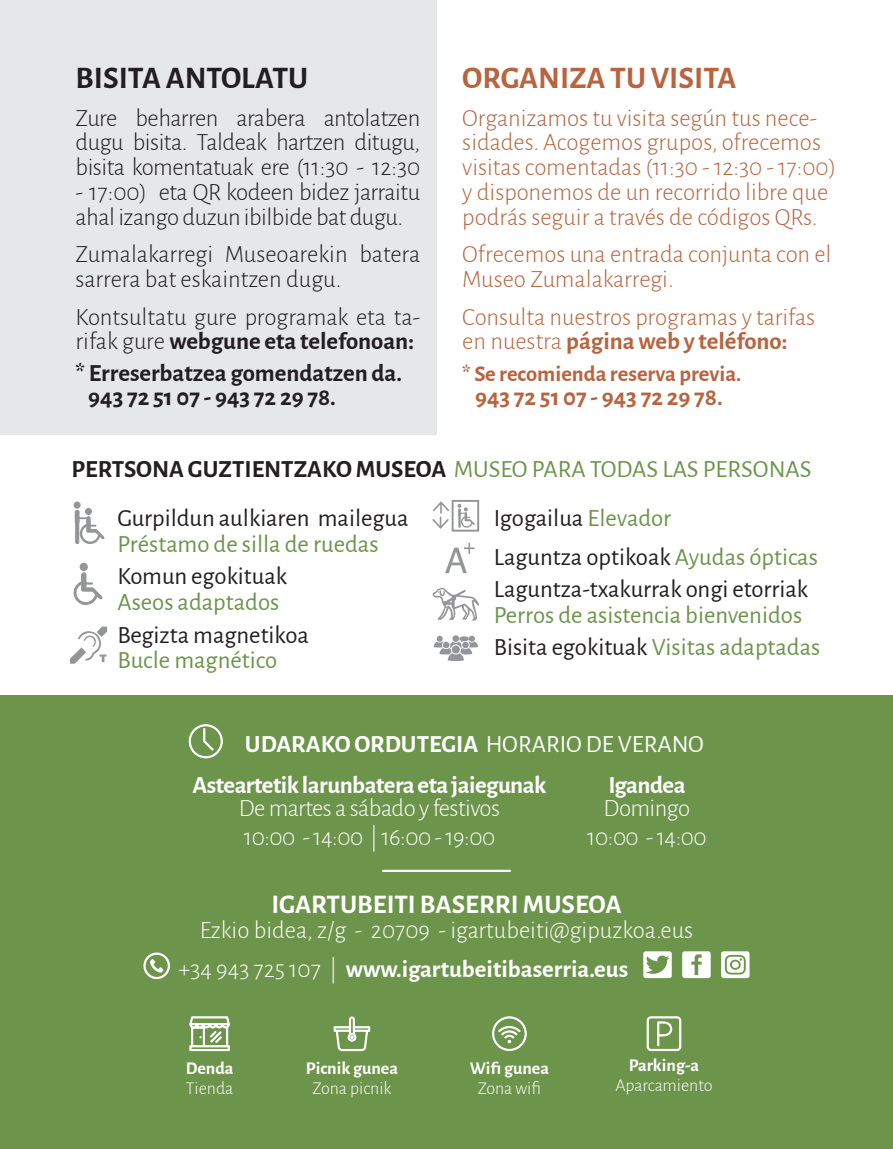
<style>
.page{position:relative;width:893px;height:1149px;background:#fff}
.page>*{position:absolute;margin:0;border:0;box-sizing:border-box;transform-origin:0 0}
.t1{font:700 31.5px "Alegreya Sans";color:#b7643f}
.t2{font:700 31.5px "Alegreya Sans";letter-spacing:-.005em;color:#231f20}
.t3{font:700 27px "Alegreya Sans";color:#fff}
.t4{font:300 24.75px/24.8px "Alegreya Sans";color:#b7643f}
.t5{font:300 24.75px/24.8px "Alegreya Sans";letter-spacing:-.02em;color:#231f20;text-align:justify}
.t6{font:24.75px "Alegreya Sans";color:#231f20}
.t7{font:300 24.75px/24.8px "Alegreya Sans";color:#231f20}
.t8{font:700 24.75px "Alegreya Sans";letter-spacing:-.015em;color:#fff}
.t9{font:24.75px "Alegreya Sans";color:#6c944a}
.t10{font:700 24.75px "Alegreya Sans";color:#231f20}
.t11{font:300 24.75px "Alegreya Sans";letter-spacing:-.02em;color:#fff}
.t12{font:300 24.75px "Alegreya Sans";color:#fff}
.t13{font:700 24.75px "Alegreya Sans";color:#b7643f}
.t14{font:700 22.5px "Alegreya Sans";color:#b7643f}
.t15{font:300 18px "Alegreya Sans";color:#fff}
.t16{font:700 18px "Alegreya Sans";color:#fff}
.s1{font-weight:700}
.s2{font-weight:400;color:#6c944a}
.s3{color:#6c944a}
.s4{color:#231f20}
.s5{font-weight:400}
.s6{font-weight:300}
</style>
<div class="page">
<div style="left:0;top:0;width:436px;height:434px;background:#e6e7e9"></div>
<div style="left:0;top:695px;width:893px;height:453px;background:#6c944a"></div>
<svg style="left:334px;top:1016px;width:36px;height:34px"></svg>
<svg style="left:189px;top:1016px;width:41px;height:34px"></svg>
<svg style="left:492px;top:1016px;width:35px;height:34px"></svg>
<svg style="left:647px;top:1016px;width:34px;height:34px"></svg>
<div style="left:143px;top:952px;width:27px;height:26px;border:2px solid #fff;border-radius:50%"></div>
<svg style="left:150px;top:959px;width:14px;height:13px"></svg>
<svg style="left:682px;top:951px;width:29px;height:26px"></svg>
<svg style="left:643px;top:951px;width:29px;height:26px"></svg>
<svg style="left:721px;top:951px;width:29px;height:26px"></svg>
<svg style="left:189px;top:724px;width:34px;height:35px"></svg>
<hr style="left:383px;top:869px;width:127px;height:2px;background:#fff">
<svg style="left:75px;top:509px;width:30px;height:35px"></svg>
<div style="left:74px;top:501px;width:7px;height:7px;background:#939598;border-radius:50%"></div>
<svg style="left:73px;top:572px;width:30px;height:33px"></svg>
<div style="left:80px;top:562px;width:8px;height:9px;background:#939598;border-radius:50%"></div>
<svg style="left:70px;top:626px;width:37px;height:37px"></svg>
<svg style="left:445px;top:542px;width:30px;height:31px"></svg>
<svg style="left:432px;top:587px;width:47px;height:33px"></svg>
<svg style="left:434px;top:635px;width:44px;height:26px"></svg>
<div style="left:452px;top:500px;width:27px;height:31px;border:2px solid #939598"></div>
<svg style="left:457px;top:503px;width:18px;height:24px"></svg>
<svg style="left:432px;top:501px;width:18px;height:28px"></svg>
<p class="t2" style="left:76px;top:55px;width:234px">BISITA ANTOLATU</p>
<p class="t5" style="left:76px;top:104px;width:346px">Zure beharren arabera antolatzen dugu bisita. Taldeak hartzen ditugu, bisita komentatuak ere (11:30 - 12:30</p>
<p class="t5" style="left:76px;top:179px;width:346px">- 17:00) eta QR kodeen bidez jarraitu ahal izango duzun ibilbide bat dugu.</p>
<p class="t7" style="left:76px;top:241px;width:346px">Zumalakarregi Museoarekin batera sarrera bat eskaintzen dugu.</p>
<p class="t7" style="left:76px;top:303px;width:346px">Kontsultatu gure programak eta ta&shy;rifak gure <span class="s1">webgune eta telefonoan:</span></p>
<p class="t10" style="left:76px;top:354px;width:328px">* Erreserbatzea gomendatzen da.</p>
<p class="t10" style="left:88px;top:379px;width:249px">943 72 51 07 - 943 72 29 78.</p>
<p class="t1" style="left:462px;top:55px;width:276px">ORGANIZA TU VISITA</p>
<p class="t4" style="left:462px;top:104px;width:376px">Organizamos tu visita según tus nece&shy;sidades. Acogemos grupos, ofrecemos visitas comentadas (11:30 - 12:30 - 17:00) y disponemos de un recorrido libre que podrás seguir a través de códigos QRs.</p>
<p class="t4" style="left:462px;top:241px;width:371px">Ofrecemos una entrada conjunta con el<br>Museo Zumalakarregi.</p>
<p class="t4" style="left:462px;top:303px;width:354px">Consulta nuestros programas y tarifas en nuestra <span class="s1">página web y teléfono:</span></p>
<p class="t14" style="left:462px;top:356px;width:281px">* Se recomienda reserva previa.</p>
<p class="t13" style="left:475px;top:379px;width:249px">943 72 51 07 - 943 72 29 78.</p>
<p class="t10" style="left:72px;top:451px;width:741px">PERTSONA GUZTIENTZAKO MUSEOA <span class="s2">MUSEO PARA TODAS LAS PERSONAS</span></p>
<p class="t6" style="left:117px;top:501px;width:293px">Gurpildun aulkiaren mailegua</p>
<p class="t9" style="left:117px;top:527px;width:263px">Préstamo de silla de ruedas</p>
<p class="t6" style="left:117px;top:559px;width:171px">Komun egokituak</p>
<p class="t9" style="left:117px;top:585px;width:163px">Aseos adaptados</p>
<p class="t6" style="left:117px;top:617px;width:193px">Begizta magnetikoa</p>
<p class="t9" style="left:117px;top:643px;width:162px">Bucle magnético</p>
<p class="t6" style="left:494px;top:501px;width:179px">Igogailua <span class="s3">Elevador</span></p>
<p class="t6" style="left:494px;top:539px;width:326px">Laguntza optikoak <span class="s3">Ayudas ópticas</span></p>
<p class="t6" style="left:494px;top:572px;width:316px">Laguntza-txakurrak ongi etorriak</p>
<p class="t9" style="left:494px;top:597px;width:310px">Perros de asistencia bienvenidos</p>
<p class="t9" style="left:494px;top:630px;width:328px"><span class="s4">Bisita egokituak</span> Visitas adaptadas</p>
<p class="t8" style="left:245px;top:726px;width:461px">UDARAKO ORDUTEGIA <span class="s5">HORARIO DE VERANO</span></p>
<p class="t8" style="left:192px;top:767px;width:356px">Asteartetik larunbatera eta jaiegunak</p>
<p class="t11" style="left:239px;top:791px;width:263px">De martes a sábado y festivos</p>
<p class="t11" style="left:244px;top:820px;width:253px">10:00 - 14:00 | 16:00 - 19:00</p>
<p class="t8" style="left:608px;top:767px;width:79px">Igandea</p>
<p class="t11" style="left:604px;top:791px;width:88px">Domingo</p>
<p class="t11" style="left:587px;top:820px;width:121px">10:00 - 14:00</p>
<p class="t3" style="left:271px;top:883px;width:352px">IGARTUBEITI BASERRI MUSEOA</p>
<p class="t12" style="left:200px;top:912px;width:495px">Ezkio bidea, z/g - 20709 - igartubeiti@gipuzkoa.eus</p>
<p class="t8" style="left:179px;top:950px;width:451px"><span class="s6">+34 943 725 107 |</span> www.igartubeitibaserria.eus</p>
<p class="t16" style="left:186px;top:1054px;width:49px">Denda</p>
<p class="t15" style="left:186px;top:1076px;width:49px">Tienda</p>
<p class="t16" style="left:306px;top:1054px;width:94px">Picnik gunea</p>
<p class="t15" style="left:312px;top:1076px;width:80px">Zona picnik</p>
<p class="t16" style="left:470px;top:1054px;width:81px">Wifi gunea</p>
<p class="t15" style="left:478px;top:1076px;width:65px">Zona wifi</p>
<p class="t16" style="left:629px;top:1051px;width:72px">Parking-a</p>
<p class="t15" style="left:615px;top:1073px;width:98px">Aparcamiento</p>
</div>
